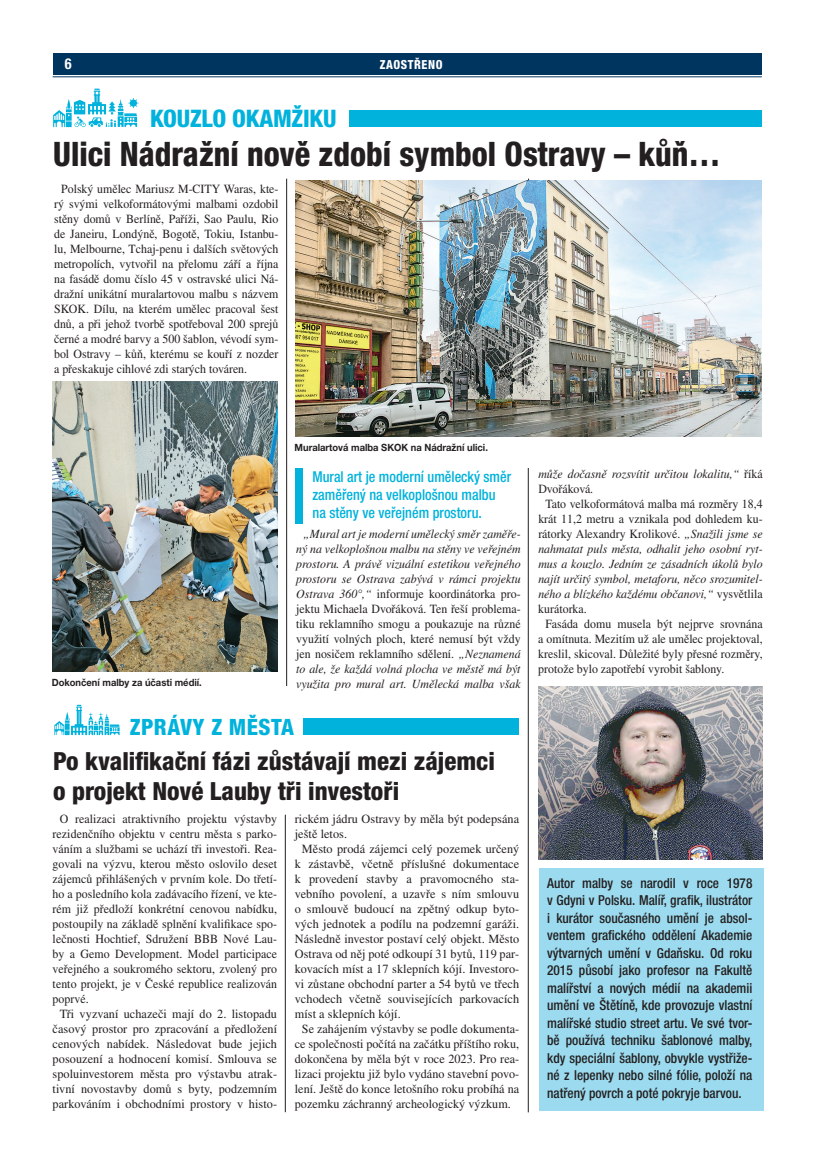
<style>
.page{position:relative;width:815px;height:1170px;background:#fff}
.page>*{position:absolute;margin:0;border:0;box-sizing:border-box;transform-origin:0 0}
.t1{font:800 condensed 33.75px "Helvetica Neue LT Pro";color:#231f20;scale:.95 1}
.t2{font:800 condensed 25px/30px "Helvetica Neue LT Pro";color:#231f20}
.t3{font:800 condensed 24.12px "Helvetica Neue LT Pro";letter-spacing:-.01em;color:#00b2dc}
.t4{font:800 condensed 22.5px "Helvetica Neue LT Pro";letter-spacing:.02em;color:#00b2dc}
.t5{font:500 condensed 15px/18px "Helvetica Neue LT Pro";color:#00b2dc;scale:.95 1}
.t6{font:700 condensed 15px "Helvetica Neue LT Pro";color:#fff;scale:.95 1}
.t7{font:500 condensed 13.75px/17.5px "Helvetica Neue LT Pro";color:#231f20;text-align:justify}
.t8{font:12.5px/15px "Times CE";letter-spacing:.005em;color:#231f20;text-align:justify;scale:.95 1}
.t9{font:12.5px "Times CE";letter-spacing:.005em;color:#231f20}
.t10{font:italic 12.5px/15px "Times CE";color:#231f20;text-align:center;scale:.95 1}
.t11{font:800 condensed 12.5px "Helvetica Neue LT Pro";letter-spacing:.05em;color:#fff;scale:.95 1}
.t12{font:700 10px "Helvetica Neue LT Pro";color:#231f20;scale:.94 1}
.s1{font-style:normal}
.s2{font-style:italic}
</style>
<div class="page">
<div style="left:53px;top:53px;width:709px;height:21px;background:#003560"></div>
<hr style="left:53px;top:76px;width:709px;height:1px;background:#003560">
<hr style="left:528px;top:179px;width:1px;height:212px;background:#231f20">
<hr style="left:286px;top:179px;width:1px;height:507px;background:#231f20">
<hr style="left:528px;top:468px;width:1px;height:644px;background:#231f20">
<img style="left:53px;top:381px;width:224px;height:290px">
<img style="left:296px;top:181px;width:466px;height:255px">
<div style="left:295px;top:468px;width:8px;height:56px;background:#00b2dc"></div>
<div style="left:539px;top:867px;width:224px;height:243px;background:#9cdbef"></div>
<hr style="left:285px;top:814px;width:1px;height:298px;background:#231f20">
<div style="left:304px;top:718px;width:215px;height:17px;background:#00b2dc"></div>
<svg style="left:54px;top:704px;width:66px;height:31px"></svg>
<div style="left:349px;top:110px;width:413px;height:17px;background:#00b2dc"></div>
<svg style="left:53px;top:89px;width:85px;height:39px"></svg>
<img style="left:539px;top:686px;width:223px;height:173px">
<p class="t6" style="left:65px;top:55px;width:9px">6</p>
<p class="t11" style="left:380px;top:57px;width:67px">ZAOSTŘENO</p>
<h3 class="t3" style="left:150px;top:103px;width:188px">KOUZLO OKAMŽIKU</h3>
<h1 class="t1" style="left:53px;top:133px;width:704px">Ulici Nádražní nově zdobí symbol Ostravy – kůň…</h1>
<p class="t8" style="left:54px;top:181px;width:238px;text-indent:7px">Polský umělec Mariusz M-CITY Waras, kte&shy;rý svými velkoformátovými malbami ozdobil stěny domů v Berlíně, Paříži, Sao Paulu, Rio de Janeiru, Londýně, Bogotě, Tokiu, Istanbu&shy;lu, Melbourne, Tchaj-penu i dalších světových metropolích, vytvořil na přelomu září a října na fasádě domu číslo 45 v ostravské ulici Ná&shy;dražní unikátní muralartovou malbu s názvem SKOK. Dílu, na kterém umělec pracoval šest dnů, a při jehož tvorbě spotřeboval 200 sprejů černé a modré barvy a 500 šablon, vévodí sym&shy;bol Ostravy – kůň, kterému se kouří z nozder a přeskakuje cihlové zdi starých továren.</p>
<p class="t12" style="left:295px;top:441px;width:207px">Muralartová malba SKOK na Nádražní ulici.</p>
<p class="t12" style="left:52px;top:676px;width:161px">Dokončení malby za účasti médií.</p>
<p class="t5" style="left:312px;top:467px;width:211px">Mural art je moderní umělecký směr zaměřený na velkoplošnou malbu na stěny ve veřejném prostoru.</p>
<p class="t10" style="left:296px;top:526px;width:238px">„Mural art je moderní umělecký směr zaměře&shy;ný na velkoplošnou malbu na stěny ve veřejném prostoru. A právě vizuální estetikou veřejného prostoru se Ostrava zabývá v rámci projektu Ostrava 360°,“ <span class="s1">informuje koordinátorka pro&shy;jektu Michaela Dvořáková. Ten řeší problema&shy;tiku reklamního smogu a poukazuje na různé využití volných ploch, které nemusí být vždy jen nosičem reklamního sdělení.</span> „Neznamená to ale, že každá volná plocha ve městě má být využita pro mural art. Umělecká malba však</p>
<h3 class="t4" style="left:130px;top:712px;width:166px">ZPRÁVY Z MĚSTA</h3>
<h2 class="t2" style="left:53px;top:745px;width:443px">Po kvalifikační fázi zůstávají mezi zájemci o projekt Nové Lauby tři investoři</h2>
<p class="t8" style="left:60px;top:811px;width:230px">O realizaci atraktivního projektu výstavby</p>
<p class="t8" style="left:53px;top:826px;width:238px">rezidenčního objektu v centru města s parko-</p>
<p class="t8" style="left:53px;top:841px;width:238px">váním a službami se uchází tři investoři. Rea-</p>
<p class="t8" style="left:53px;top:856px;width:238px">govali na výzvu, kterou město oslovilo deset</p>
<p class="t8" style="left:53px;top:871px;width:238px">zájemců přihlášených v prvním kole. Do třetí-</p>
<p class="t8" style="left:53px;top:886px;width:238px">ho a posledního kola zadávacího řízení, ve kte-</p>
<p class="t8" style="left:53px;top:901px;width:238px">rém již předloží konkrétní cenovou nabídku,</p>
<p class="t8" style="left:53px;top:916px;width:238px">postoupily na základě splnění kvalifikace spo-</p>
<p class="t8" style="left:53px;top:931px;width:238px">lečnosti Hochtief, Sdružení BBB Nové Lau-</p>
<p class="t8" style="left:53px;top:946px;width:238px">by a Gemo Development. Model participace</p>
<p class="t8" style="left:53px;top:961px;width:238px">veřejného a soukromého sektoru, zvolený pro</p>
<p class="t8" style="left:53px;top:976px;width:238px">tento projekt, je v České republice realizován</p>
<p class="t8" style="left:53px;top:991px;width:40px">poprvé.</p>
<p class="t9" style="left:60px;top:1006px;width:219px">Tři vyzvaní uchazeči mají do 2. listopadu</p>
<p class="t9" style="left:53px;top:1021px;width:226px">časový prostor pro zpracování a předložení</p>
<p class="t9" style="left:53px;top:1036px;width:226px">cenových nabídek. Následovat bude jejich</p>
<p class="t9" style="left:53px;top:1051px;width:226px">posouzení a hodnocení komisí. Smlouva se</p>
<p class="t9" style="left:53px;top:1066px;width:226px">spoluinvestorem města pro výstavbu atrak-</p>
<p class="t9" style="left:53px;top:1081px;width:226px">tivní novostavby domů s byty, podzemním</p>
<p class="t9" style="left:53px;top:1096px;width:226px">parkováním i obchodními prostory v histo-</p>
<p class="t9" style="left:295px;top:811px;width:226px">rickém jádru Ostravy by měla být podepsána</p>
<p class="t9" style="left:295px;top:826px;width:54px">ještě letos.</p>
<p class="t9" style="left:302px;top:841px;width:219px">Město prodá zájemci celý pozemek určený</p>
<p class="t9" style="left:295px;top:856px;width:226px">k zástavbě, včetně příslušné dokumentace</p>
<p class="t9" style="left:295px;top:871px;width:226px">k provedení stavby a pravomocného sta-</p>
<p class="t9" style="left:295px;top:886px;width:226px">vebního povolení, a uzavře s ním smlouvu</p>
<p class="t9" style="left:295px;top:901px;width:226px">o smlouvě budoucí na zpětný odkup byto-</p>
<p class="t9" style="left:295px;top:916px;width:226px">vých jednotek a podílu na podzemní garáži.</p>
<p class="t9" style="left:295px;top:931px;width:226px">Následně investor postaví celý objekt. Město</p>
<p class="t9" style="left:295px;top:946px;width:226px">Ostrava od něj poté odkoupí 31 bytů, 119 par-</p>
<p class="t9" style="left:295px;top:961px;width:226px">kovacích míst a 17 sklepních kójí. Investoro-</p>
<p class="t9" style="left:295px;top:976px;width:226px">vi zůstane obchodní parter a 54 bytů ve třech</p>
<p class="t9" style="left:295px;top:991px;width:226px">vchodech včetně souvisejících parkovacích</p>
<p class="t9" style="left:295px;top:1006px;width:107px">míst a sklepních kójí.</p>
<p class="t9" style="left:302px;top:1021px;width:219px">Se zahájením výstavby se podle dokumenta-</p>
<p class="t9" style="left:295px;top:1036px;width:226px">ce společnosti počítá na začátku příštího roku,</p>
<p class="t9" style="left:295px;top:1051px;width:226px">dokončena by měla být v roce 2023. Pro rea-</p>
<p class="t9" style="left:295px;top:1066px;width:226px">lizaci projektu již bylo vydáno stavební povo-</p>
<p class="t9" style="left:295px;top:1081px;width:226px">lení. Ještě do konce letošního roku probíhá na</p>
<p class="t9" style="left:295px;top:1096px;width:218px">pozemku záchranný archeologický výzkum.</p>
<p class="t10" style="left:538px;top:466px;width:238px">může dočasně rozsvítit určitou lokalitu,“ <span class="s1">říká</span></p>
<p class="t8" style="left:538px;top:481px;width:59px">Dvořáková.</p>
<p class="t8" style="left:545px;top:496px;width:230px">Tato velkoformátová malba má rozměry 18,4</p>
<p class="t8" style="left:538px;top:511px;width:238px">krát 11,2 metru a vznikala pod dohledem ku-</p>
<p class="t8" style="left:538px;top:526px;width:238px">rátorky Alexandry Krolikové. <span class="s2">„Snažili jsme se</span></p>
<p class="t10" style="left:538px;top:541px;width:238px">nahmatat puls města, odhalit jeho osobní ryt-</p>
<p class="t10" style="left:538px;top:556px;width:238px">mus a kouzlo. Jedním ze zásadních úkolů bylo</p>
<p class="t10" style="left:538px;top:571px;width:238px">najít určitý symbol, metaforu, něco srozumitel-</p>
<p class="t10" style="left:538px;top:586px;width:238px">ného a blízkého každému občanovi,“ <span class="s1">vysvětlila</span></p>
<p class="t8" style="left:538px;top:601px;width:53px">kurátorka.</p>
<p class="t8" style="left:545px;top:616px;width:230px">Fasáda domu musela být nejprve srovnána</p>
<p class="t8" style="left:538px;top:631px;width:238px">a omítnuta. Mezitím už ale umělec projektoval,</p>
<p class="t8" style="left:538px;top:646px;width:238px">kreslil, skicoval. Důležité byly přesné rozměry,</p>
<p class="t8" style="left:538px;top:661px;width:197px">protože bylo zapotřebí vyrobit šablony.</p>
<p class="t7" style="left:547px;top:873px;width:207px">Autor malby se narodil v roce 1978 v Gdyni v Polsku. Malíř, grafik, ilustrátor i kurátor současného umění je absol&shy;ventem grafického oddělení Akademie výtvarných umění v Gdaňsku. Od roku 2015 působí jako profesor na Fakultě malířství a nových médií na akademii umění ve Štětíně, kde provozuje vlastní malířské studio street artu. Ve své tvor&shy;bě používá techniku šablonové malby, kdy speciální šablony, obvykle vystřiže&shy;né z lepenky nebo silné fólie, položí na natřený povrch a poté pokryje barvou.</p>
</div>
